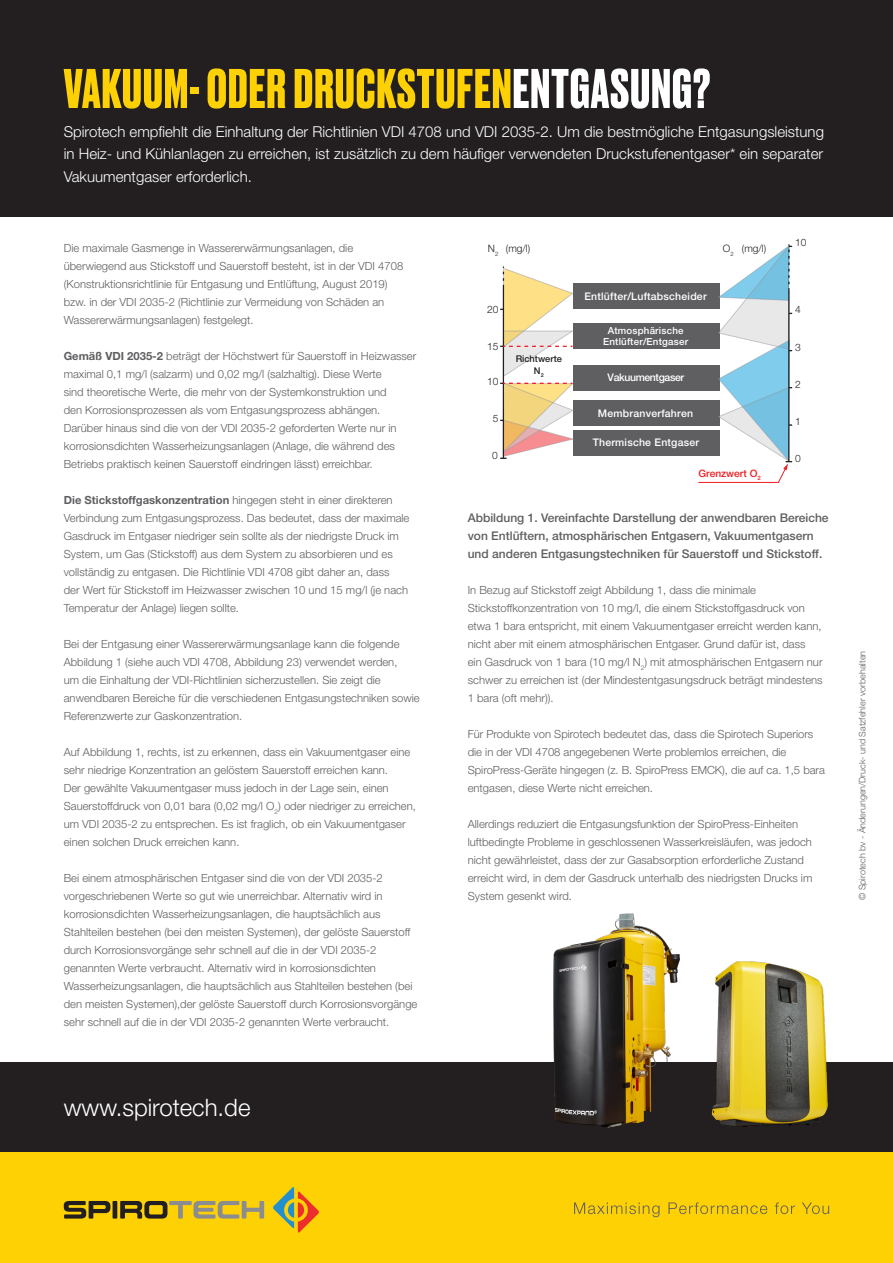
<style>
.page{position:relative;width:893px;height:1263px;background:#fff}
.page>*{position:absolute;margin:0;border:0;box-sizing:border-box;transform-origin:0 0}
.t1{font:700 52.5px "Druk";letter-spacing:.025em;color:#fed105}
.t2{font:300 24px "Helvetica Neue LT Pro";color:#fff}
.t3{font:300 15px/22.5px "Helvetica Neue LT Pro";color:#fff;text-align:justify}
.t4{font:500 12px/18px "Helvetica Neue LT Pro";color:#5f5f62}
.t5{font:300 11.25px/18px "Helvetica Neue LT Pro";color:#5f5f62}
.t6{font:500 10.5px "Helvetica Neue LT Pro";letter-spacing:.02em;color:#fff}
.t7{font:500 10.5px "Helvetica Neue LT Pro";letter-spacing:-.035em;color:#fff}
.t8{font:300 10.2px "Helvetica Neue LT Pro";color:#231f20}
.t9{font:500 10.2px "Helvetica Neue LT Pro";color:#ee1d23}
.t10{font:500 9.75px/11.7px "Helvetica Neue LT Pro";letter-spacing:.02em;color:#fff;text-align:center}
.t11{font:500 9.3px/11.1px "Helvetica Neue LT Pro";color:#231f20;text-align:center}
.t12{font:300 9px "Helvetica Neue LT Pro";color:#5f5f62}
.t13{font:300 6px "Helvetica Neue LT Pro";color:#231f20}
.s1{color:#fff}
.s2{font-weight:700}
</style>
<div class="page">
<div style="left:0;top:0;width:893px;height:216px;background:#231f20"></div>
<div style="left:0;top:1062px;width:893px;height:90px;background:#231f20"></div>
<div style="left:573px;top:283px;width:146px;height:26px;background:#5f5f62"></div>
<div style="left:573px;top:323px;width:146px;height:26px;background:#5f5f62"></div>
<div style="left:573px;top:365px;width:146px;height:26px;background:#5f5f62"></div>
<div style="left:573px;top:400px;width:146px;height:26px;background:#5f5f62"></div>
<div style="left:573px;top:430px;width:146px;height:26px;background:#5f5f62"></div>
<hr style="left:503px;top:286px;width:1px;height:172px;background:#231f20">
<svg style="left:500px;top:383px;width:73px;height:76px"></svg>
<svg style="left:500px;top:267px;width:73px;height:110px"></svg>
<svg style="left:698px;top:244px;width:94px;height:239px"></svg>
<div style="left:0;top:1152px;width:893px;height:111px;background:#fed105"></div>
<svg style="left:574px;top:1202px;width:255px;height:15px"></svg>
<svg style="left:64px;top:1201px;width:46px;height:17px"></svg>
<hr style="left:113px;top:1201px;width:4px;height:17px;background:#231f20">
<svg style="left:120px;top:1201px;width:144px;height:17px"></svg>
<svg style="left:273px;top:1187px;width:46px;height:46px"></svg>
<img style="left:711px;top:961px;width:117px;height:167px">
<img style="left:553px;top:913px;width:127px;height:215px">
<p class="t1" style="left:64px;top:53px;width:648px">VAKUUM- ODER DRUCKSTUFEN<span class="s1">ENTGASUNG?</span></p>
<p class="t3" style="left:64px;top:120px;width:762px">Spirotech empfiehlt die Einhaltung der Richtlinien VDI 4708 und VDI 2035-2. Um die bestmögliche Entgasungsleistung in Heiz- und Kühlanlagen zu erreichen, ist zusätzlich zu dem häufiger verwendeten Druckstufenentgaser* ein separater Vakuumentgaser erforderlich.</p>
<p class="t5" style="left:64px;top:239px;width:341px">Die maximale Gasmenge in Wassererwärmungsanlagen, die überwiegend aus Stickstoff und Sauerstoff besteht, ist in der VDI 4708 (Konstruktionsrichtlinie für Entgasung und Entlüftung, August 2019) bzw. in der VDI 2035-2 (Richtlinie zur Vermeidung von Schäden an Wassererwärmungsanlagen) festgelegt.</p>
<p class="t5" style="left:64px;top:347px;width:354px"><span class="s2">Gemäß VDI 2035-2</span> beträgt der Höchstwert für Sauerstoff in Heizwasser maximal 0,1 mg/l (salzarm) und 0,02 mg/l (salzhaltig). Diese Werte<br>sind theoretische Werte, die mehr von der Systemkonstruktion und<br>den Korrosionsprozessen als vom Entgasungsprozess abhängen.<br>Darüber hinaus sind die von der VDI 2035-2 geforderten Werte nur in korrosionsdichten Wasserheizungsanlagen (Anlage, die während des Betriebs praktisch keinen Sauerstoff eindringen lässt) erreichbar.</p>
<p class="t5" style="left:64px;top:491px;width:347px"><span class="s2">Die Stickstoffgaskonzentration</span> hingegen steht in einer direkteren Verbindung zum Entgasungsprozess. Das bedeutet, dass der maximale Gasdruck im Entgaser niedriger sein sollte als der niedrigste Druck im System, um Gas (Stickstoff) aus dem System zu absorbieren und es vollständig zu entgasen. Die Richtlinie VDI 4708 gibt daher an, dass<br>der Wert für Stickstoff im Heizwasser zwischen 10 und 15 mg/l (je nach Temperatur der Anlage) liegen sollte.</p>
<p class="t5" style="left:64px;top:635px;width:357px">Bei der Entgasung einer Wassererwärmungsanlage kann die folgende Abbildung 1 (siehe auch VDI 4708, Abbildung 23) verwendet werden,<br>um die Einhaltung der VDI-Richtlinien sicherzustellen. Sie zeigt die anwendbaren Bereiche für die verschiedenen Entgasungstechniken sowie Referenzwerte zur Gaskonzentration.</p>
<p class="t5" style="left:64px;top:743px;width:354px">Auf Abbildung 1, rechts, ist zu erkennen, dass ein Vakuumentgaser eine sehr niedrige Konzentration an gelöstem Sauerstoff erreichen kann.<br>Der gewählte Vakuumentgaser muss jedoch in der Lage sein, einen Sauerstoffdruck von 0,01 bara (0,02 mg/l O<sub>2</sub>) oder niedriger zu erreichen, um VDI 2035-2 zu entsprechen. Es ist fraglich, ob ein Vakuumentgaser einen solchen Druck erreichen kann.</p>
<p class="t5" style="left:64px;top:869px;width:355px">Bei einem atmosphärischen Entgaser sind die von der VDI 2035-2 vorgeschriebenen Werte so gut wie unerreichbar. Alternativ wird in korrosionsdichten Wasserheizungsanlagen, die hauptsächlich aus Stahlteilen bestehen (bei den meisten Systemen), der gelöste Sauerstoff durch Korrosionsvorgänge sehr schnell auf die in der VDI 2035-2 genannten Werte verbraucht. Alternativ wird in korrosionsdichten Wasserheizungsanlagen, die hauptsächlich aus Stahlteilen bestehen (bei den meisten Systemen),der gelöste Sauerstoff durch Korrosionsvorgänge sehr schnell auf die in der VDI 2035-2 genannten Werte verbraucht.</p>
<p class="t2" style="left:64px;top:1092px;width:188px">www.spirotech.de</p>
<p class="t8" style="left:488px;top:242px;width:44px">N (mg/l)</p>
<p class="t13" style="left:495px;top:250px;width:5px">2</p>
<p class="t8" style="left:723px;top:242px;width:45px">O (mg/l)</p>
<p class="t13" style="left:730px;top:250px;width:5px">2</p>
<p class="t8" style="left:795px;top:236px;width:13px">10</p>
<p class="t8" style="left:487px;top:303px;width:13px">20</p>
<p class="t8" style="left:487px;top:340px;width:13px">15</p>
<p class="t6" style="left:584px;top:290px;width:124px">Entlüfter/Luftabscheider</p>
<p class="t10" style="left:603px;top:324px;width:86px">Atmosphärische<br>Entlüfter/Entgaser</p>
<p class="t8" style="left:795px;top:303px;width:7px">4</p>
<p class="t8" style="left:795px;top:341px;width:7px">3</p>
<p class="t8" style="left:487px;top:375px;width:13px">10</p>
<p class="t11" style="left:516px;top:353px;width:48px">Richtwerte<br>N<sub>2</sub></p>
<p class="t7" style="left:608px;top:371px;width:78px">Vakuumentgaser</p>
<p class="t8" style="left:795px;top:378px;width:7px">2</p>
<p class="t8" style="left:493px;top:412px;width:7px">5</p>
<p class="t8" style="left:492px;top:449px;width:7px">0</p>
<p class="t6" style="left:598px;top:407px;width:97px">Membranverfahren</p>
<p class="t6" style="left:593px;top:436px;width:108px">Thermische Entgaser</p>
<p class="t8" style="left:795px;top:415px;width:7px">1</p>
<p class="t8" style="left:795px;top:452px;width:7px">0</p>
<p class="t9" style="left:698px;top:467px;width:64px">Grenzwert O<sub>2</sub></p>
<p class="t4" style="left:468px;top:509px;width:362px">Abbildung 1. Vereinfachte Darstellung der anwendbaren Bereiche von Entlüftern, atmosphärischen Entgasern, Vakuumentgasern und anderen Entgasungstechniken für Sauerstoff und Stickstoff.</p>
<p class="t5" style="left:468px;top:581px;width:356px">In Bezug auf Stickstoff zeigt Abbildung 1, dass die minimale Stickstoffkonzentration von 10 mg/l, die einem Stickstoffgasdruck von etwa 1 bara entspricht, mit einem Vakuumentgaser erreicht werden kann, nicht aber mit einem atmosphärischen Entgaser. Grund dafür ist, dass<br>ein Gasdruck von 1 bara (10 mg/l N<sub>2</sub>) mit atmosphärischen Entgasern nur schwer zu erreichen ist (der Mindestentgasungsdruck beträgt mindestens</p>
<p class="t5" style="left:468px;top:689px;width:87px">1 bara (oft mehr)).</p>
<p class="t5" style="left:468px;top:725px;width:359px">Für Produkte von Spirotech bedeutet das, dass die Spirotech Superiors die in der VDI 4708 angegebenen Werte problemlos erreichen, die SpiroPress-Geräte hingegen (z. B. SpiroPress EMCK), die auf ca. 1,5 bara entgasen, diese Werte nicht erreichen.</p>
<p class="t5" style="left:468px;top:815px;width:346px">Allerdings reduziert die Entgasungsfunktion der SpiroPress-Einheiten luftbedingte Probleme in geschlossenen Wasserkreisläufen, was jedoch nicht gewährleistet, dass der zur Gasabsorption erforderliche Zustand erreicht wird, in dem der Gasdruck unterhalb des niedrigsten Drucks im System gesenkt wird.</p>
<p class="t12" style="left:857px;top:900px;width:251px;rotate:-90deg">© Spirotech bv - Änderungen/Druck- und Satzfehler vorbehalten</p>
</div>
